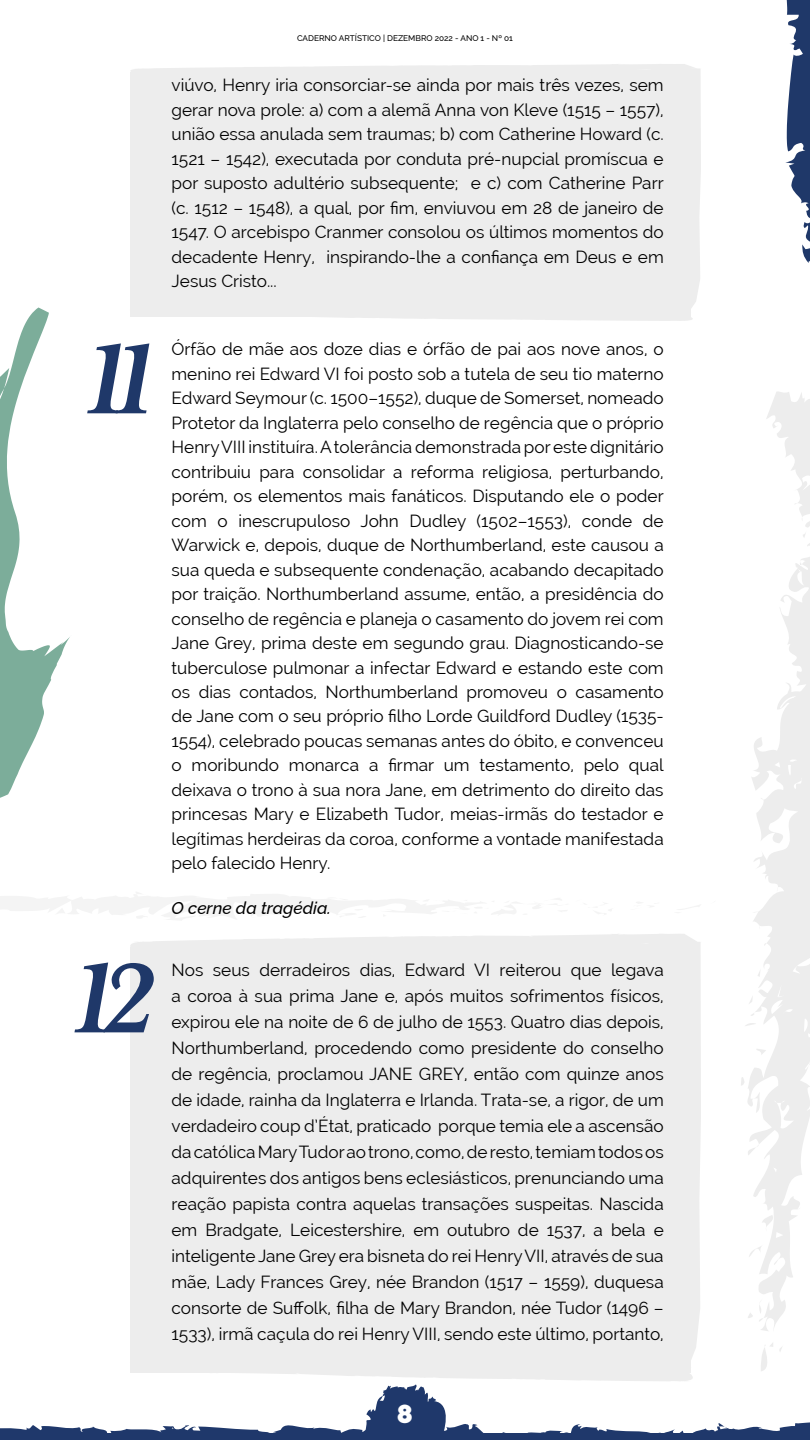
<style>
.page{position:relative;width:810px;height:1440px;background:#fff}
.page>*{position:absolute;margin:0;border:0;box-sizing:border-box;transform-origin:0 0}
.t1{font:italic 700 112.5px "Mrs Eaves OT";color:#1f3869}
.t2{font:800 26.25px "Raleway";color:#fff}
.t3{font:17.17px/24.5px "Raleway";color:#000;text-align:justify}
.t4{font:italic 100 17.17px "Raleway";color:#000}
.t5{font:100 8.25px "Raleway";color:#000}
</style>
<div class="page">
<div style="left:130px;top:72px;width:560px;height:244px;background:#ededed"></div>
<svg style="left:690px;top:74px;width:11px;height:236px;background:#eee"></svg>
<svg style="left:131px;top:64px;width:570px;height:10px"></svg>
<svg style="left:130px;top:310px;width:563px;height:11px"></svg>
<svg style="left:0;top:892px;width:415px;height:28px"></svg>
<svg style="left:415px;top:898px;width:197px;height:16px"></svg>
<svg style="left:383px;top:914px;width:4px;height:3px"></svg>
<svg style="left:352px;top:909px;width:19px;height:9px"></svg>
<svg style="left:134px;top:914px;width:16px;height:6px"></svg>
<div style="left:130px;top:948px;width:560px;height:425px;background:#ededed"></div>
<div style="left:690px;top:951px;width:11px;height:391px;background:#ededed"></div>
<svg style="left:130px;top:934px;width:571px;height:17px"></svg>
<svg style="left:0;top:1342px;width:810px;height:98px"></svg>
<svg style="left:747px;top:392px;width:63px;height:939px"></svg>
<svg style="left:747px;top:1298px;width:17px;height:24px"></svg>
<svg style="left:749px;top:1241px;width:14px;height:16px"></svg>
<svg style="left:762px;top:1215px;width:14px;height:16px"></svg>
<svg style="left:741px;top:1077px;width:3px;height:9px"></svg>
<svg style="left:755px;top:1049px;width:11px;height:6px"></svg>
<svg style="left:745px;top:1023px;width:11px;height:3px"></svg>
<svg style="left:748px;top:995px;width:5px;height:9px"></svg>
<svg style="left:757px;top:969px;width:4px;height:8px"></svg>
<svg style="left:785px;top:682px;width:7px;height:15px"></svg>
<svg style="left:0;top:308px;width:70px;height:490px"></svg>
<svg style="left:780px;top:0;width:30px;height:558px"></svg>
<h1 class="t1" style="left:84px;top:318px;width:72px">11</h1>
<p class="t5" style="left:297px;top:32px;width:217px">CADERNO ARTÍSTICO | DEZEMBRO 2022 - ANO 1 - Nº 01</p>
<p class="t3" style="left:172px;top:73px;width:494px">viúvo, Henry iria consorciar-se ainda por mais três vezes, sem gerar nova prole: a) com a alemã Anna von Kleve (1515 – 1557), união essa anulada sem traumas; b) com Catherine Howard (c.<br>1521 – 1542), executada por conduta pré-nupcial promíscua e por suposto adultério subsequente; e c) com Catherine Parr (c. 1512 – 1548), a qual, por fim, enviuvou em 28 de janeiro de 1547. O arcebispo Cranmer consolou os últimos momentos do decadente Henry, inspirando-lhe a confiança em Deus e em Jesus Cristo...</p>
<p class="t3" style="left:172px;top:337px;width:494px">Órfão de mãe aos doze dias e órfão de pai aos nove anos, o menino rei Edward VI foi posto sob a tutela de seu tio materno Edward Seymour (c. 1500–1552), duque de Somerset, nomeado Protetor da Inglaterra pelo conselho de regência que o próprio Henry VIII instituíra. A tolerância demonstrada por este dignitário contribuiu para consolidar a reforma religiosa, perturbando, porém, os elementos mais fanáticos. Disputando ele o poder com o inescrupuloso John Dudley (1502–1553), conde de Warwick e, depois, duque de Northumberland, este causou a sua queda e subsequente condenação, acabando decapitado por traição. Northumberland assume, então, a presidência do conselho de regência e planeja o casamento do jovem rei com Jane Grey, prima deste em segundo grau. Diagnosticando-se tuberculose pulmonar a infectar Edward e estando este com os dias contados, Northumberland promoveu o casamento de Jane com o seu próprio filho Lorde Guildford Dudley (1535- 1554), celebrado poucas semanas antes do óbito, e convenceu o moribundo monarca a firmar um testamento, pelo qual deixava o trono à sua nora Jane, em detrimento do direito das princesas Mary e Elizabeth Tudor, meias-irmãs do testador e legítimas herdeiras da coroa, conforme a vontade manifestada pelo falecido Henry.</p>
<p class="t4" style="left:172px;top:894px;width:161px">O cerne da tragédia.</p>
<h1 class="t1" style="left:71px;top:937px;width:85px">12</h1>
<p class="t3" style="left:172px;top:957px;width:494px;line-height:26px">Nos seus derradeiros dias, Edward VI reiterou que legava a coroa à sua prima Jane e, após muitos sofrimentos físicos, expirou ele na noite de 6 de julho de 1553. Quatro dias depois, Northumberland, procedendo como presidente do conselho de regência, proclamou JANE GREY, então com quinze anos de idade, rainha da Inglaterra e Irlanda. Trata-se, a rigor, de um verdadeiro coup d’État, praticado porque temia ele a ascensão da católica Mary Tudor ao trono, como, de resto, temiam todos os adquirentes dos antigos bens eclesiásticos, prenunciando uma reação papista contra aquelas transações suspeitas. Nascida em Bradgate, Leicestershire, em outubro de 1537, a bela e inteligente Jane Grey era bisneta do rei Henry VII, através de sua mãe, Lady Frances Grey, née Brandon (1517 – 1559), duquesa consorte de Suffolk, filha de Mary Brandon, née Tudor (1496 – 1533), irmã caçula do rei Henry VIII, sendo este último, portanto,</p>
<h2 class="t2" style="left:397px;top:1398px;width:18px">8</h2>
</div>
